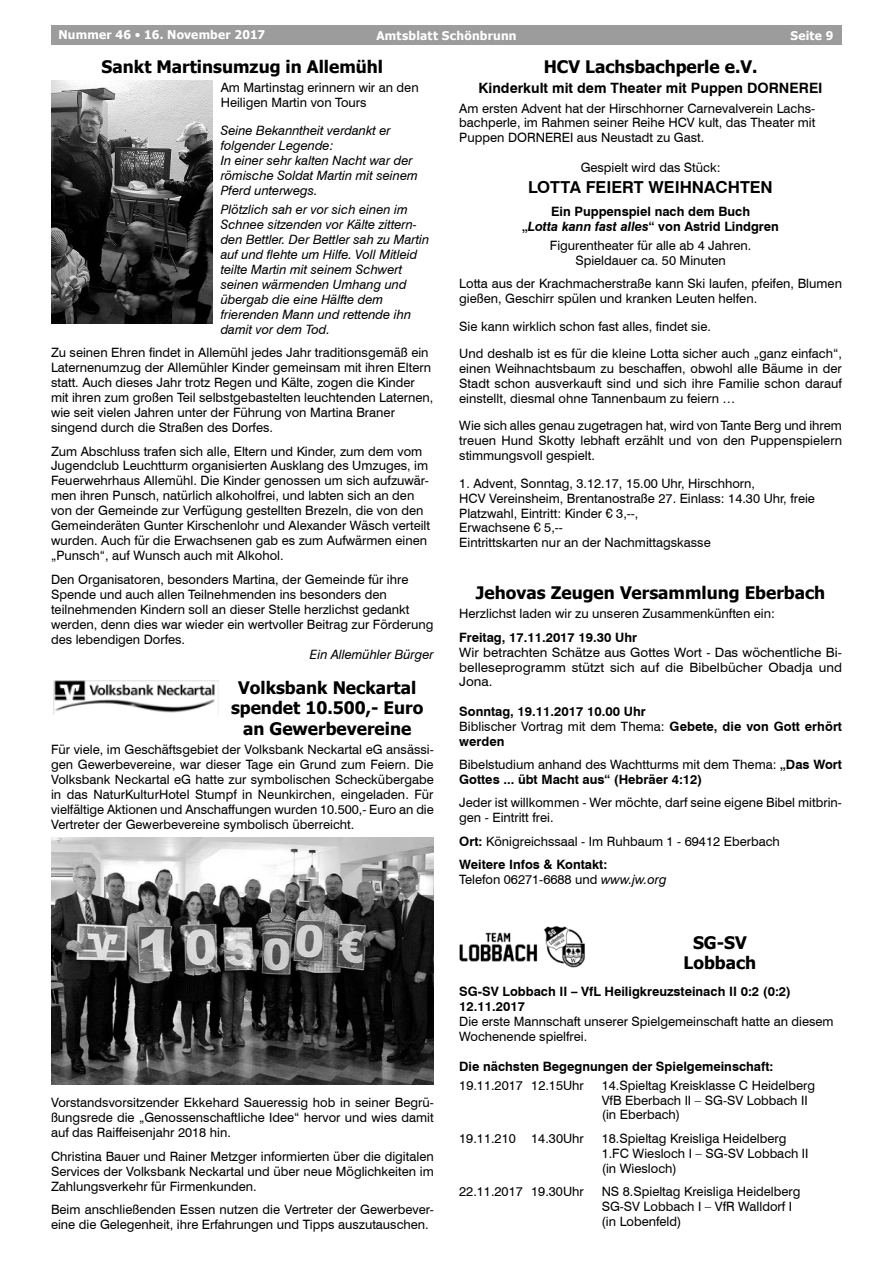
<style>
.page{position:relative;width:893px;height:1263px;background:#fff}
.page>*{position:absolute;margin:0;border:0;box-sizing:border-box;transform-origin:0 0}
.t1{font:700 17.25px/20.4px "Tahoma";color:#000;text-align:center}
.t2{font:700 16.5px "Swiss 721 BT";color:#000}
.t3{font:700 14.25px "Swiss 721 BT";color:#000}
.t4{font:12.9px/15px "Swiss 721 BT";color:#000}
.t5{font:italic 12.9px/15px "Swiss 721 BT";color:#000}
.t6{font:700 12.9px/14.9px "Swiss 721 BT";color:#000}
.t7{font:12.9px/14.9px "Swiss 721 BT";color:#000;text-align:justify;scale:1.04 1}
.t8{font:700 12px "Tahoma";letter-spacing:.02em;color:#fff}
.s1{font-size:9px}
.s2{font-style:italic}
.s3{font-weight:400}
.s4{font-weight:700}
</style>
<div class="page">
<div style="left:51px;top:26px;width:791px;height:19px;background:#9c9c9c"></div>
<img style="left:51px;top:81px;width:161px;height:242px">
<img style="left:51px;top:838px;width:383px;height:246px">
<img style="left:53px;top:680px;width:166px;height:35px">
<img style="left:459px;top:926px;width:126px;height:42px">
<p class="t8" style="left:58px;top:27px;width:208px">Nummer 46 <span class="s1">•</span> 16. November 2017</p>
<p class="t8" style="left:376px;top:27px;width:142px">Amtsblatt Schönbrunn</p>
<p class="t8" style="left:790px;top:27px;width:45px">Seite 9</p>
<h1 class="t1" style="left:544px;top:57px;width:215px">HCV Lachsbachperle e.V.</h1>
<p class="t3" style="left:478px;top:79px;width:346px">Kinderkult mit dem Theater mit Puppen DORNEREI</p>
<p class="t4" style="left:459px;top:100px;width:358px;text-align:justify">Am ersten Advent hat der Hirschhorner Carnevalverein Lachs&shy;bachperle, im Rahmen seiner Reihe HCV kult, das Theater mit Puppen DORNEREI aus Neustadt zu Gast.</p>
<p class="t4" style="left:581px;top:159px;width:141px">Gespielt wird das Stück:</p>
<p class="t2" style="left:528px;top:175px;width:246px">LOTTA FEIERT WEIHNACHTEN</p>
<p class="t6" style="left:522px;top:204px;width:258px;text-align:center">Ein Puppenspiel nach dem Buch<br>„<span class="s2">Lotta kann fast alles</span>“ von Astrid Lindgren</p>
<p class="t4" style="left:550px;top:238px;width:203px;text-align:center">Figurentheater für alle ab 4 Jahren.<br>Spieldauer ca. 50 Minuten</p>
<p class="t4" style="left:459px;top:276px;width:384px">Lotta aus der Krachmacherstraße kann Ski laufen, pfeifen, Blumen gießen, Geschirr spülen und kranken Leuten helfen.</p>
<p class="t4" style="left:459px;top:312px;width:384px;line-height:27.6px">Sie kann wirklich schon fast alles, findet sie.<br>Und deshalb ist es für die kleine Lotta sicher auch „ganz einfach“,</p>
<p class="t4" style="left:459px;top:361px;width:384px;text-align:justify">einen Weihnachtsbaum zu beschaffen, obwohl alle Bäume in der Stadt schon ausverkauft sind und sich ihre Familie schon darauf einstellt, diesmal ohne Tannenbaum zu feiern …</p>
<p class="t4" style="left:459px;top:418px;width:384px;text-align:justify">Wie sich alles genau zugetragen hat, wird von Tante Berg und ihrem treuen Hund Skotty lebhaft erzählt und von den Puppenspielern stimmungsvoll gespielt.</p>
<p class="t4" style="left:459px;top:475px;width:357px">1. Advent, Sonntag, 3.12.17, 15.00 Uhr, Hirschhorn,<br>HCV Vereinsheim, Brentanostraße 27. Einlass: 14.30 Uhr, freie Platzwahl, Eintritt: Kinder € 3,--,<br>Erwachsene € 5,--<br>Eintrittskarten nur an der Nachmittagskasse</p>
<h1 class="t1" style="left:476px;top:583px;width:351px">Jehovas Zeugen Versammlung Eberbach</h1>
<p class="t4" style="left:459px;top:606px;width:317px">Herzlichst laden wir zu unseren Zusammenkünften ein:</p>
<p class="t6" style="left:459px;top:629px;width:179px">Freitag, 17.11.2017 19.30 Uhr</p>
<p class="t7" style="left:459px;top:644px;width:370px">Wir betrachten Schätze aus Gottes Wort - Das wöchentliche Bi&shy;belleseprogramm stützt sich auf die Bibelbücher Obadja und Jona.</p>
<p class="t6" style="left:459px;top:704px;width:384px">Sonntag, 19.11.2017 10.00 Uhr<br><span class="s3">Biblischer Vortrag mit dem Thema:</span> Gebete, die von Gott erhört werden</p>
<p class="t4" style="left:459px;top:757px;width:384px">Bibelstudium anhand des Wachtturms mit dem Thema: <span class="s4">„Das Wort<br>Gottes ... übt Macht aus“ (Hebräer 4:12)</span></p>
<p class="t4" style="left:459px;top:795px;width:384px">Jeder ist willkommen - Wer möchte, darf seine eigene Bibel mitbrin&shy;gen - Eintritt frei.</p>
<p class="t4" style="left:459px;top:829px;width:322px;line-height:23.4px"><span class="s4">Ort:</span> Königreichssaal - Im Ruhbaum 1 - 69412 Eberbach<br><span class="s4">Weitere Infos &amp; Kontakt:</span></p>
<p class="t4" style="left:459px;top:871px;width:209px">Telefon 06271-6688 und <span class="s2">www.jw.org</span></p>
<h1 class="t1" style="left:102px;top:57px;width:283px">Sankt Martinsumzug in Allemühl</h1>
<p class="t4" style="left:221px;top:79px;width:199px">Am Martinstag erinnern wir an den<br>Heiligen Martin von Tours</p>
<p class="t5" style="left:221px;top:122px;width:199px">Seine Bekanntheit verdankt er folgender Legende:<br>In einer sehr kalten Nacht war der römische Soldat Martin mit seinem<br>Pferd unterwegs.</p>
<p class="t5" style="left:221px;top:201px;width:210px">Plötzlich sah er vor sich einen im<br>Schnee sitzenden vor Kälte zittern&shy;den Bettler. Der Bettler sah zu Martin auf und flehte um Hilfe. Voll Mitleid teilte Martin mit seinem Schwert seinen wärmenden Umhang und übergab die eine Hälfte dem frierenden Mann und rettende ihn damit vor dem Tod.</p>
<p class="t4" style="left:51px;top:345px;width:384px">Zu seinen Ehren findet in Allemühl jedes Jahr traditionsgemäß ein Laternenumzug der Allemühler Kinder gemeinsam mit ihren Eltern statt. Auch dieses Jahr trotz Regen und Kälte, zogen die Kinder mit ihren zum großen Teil selbstgebastelten leuchtenden Laternen, wie seit vielen Jahren unter der Führung von Martina Braner singend durch die Straßen des Dorfes.</p>
<p class="t4" style="left:51px;top:443px;width:381px">Zum Abschluss trafen sich alle, Eltern und Kinder, zum dem vom Jugendclub Leuchtturm organisierten Ausklang des Umzuges, im Feuerwehrhaus Allemühl. Die Kinder genossen um sich aufzuwär&shy;men ihren Punsch, natürlich alkoholfrei, und labten sich an den von der Gemeinde zur Verfügung gestellten Brezeln, die von den Gemeinderäten Gunter Kirschenlohr und Alexander Wäsch verteilt wurden. Auch für die Erwachsenen gab es zum Aufwärmen einen „Punsch“, auf Wunsch auch mit Alkohol.</p>
<p class="t4" style="left:51px;top:571px;width:384px">Den Organisatoren, besonders Martina, der Gemeinde für ihre Spende und auch allen Teilnehmenden ins besonders den teilnehmenden Kindern soll an dieser Stelle herzlichst gedankt werden, denn dies war wieder ein wertvoller Beitrag zur Förderung des lebendigen Dorfes.</p>
<p class="t5" style="left:310px;top:646px;width:125px">Ein Allemühler Bürger</p>
<h1 class="t1" style="left:231px;top:678px;width:194px">Volksbank Neckartal spendet 10.500,- Euro an Gewerbevereine</h1>
<p class="t4" style="left:51px;top:741px;width:384px;text-align:justify">Für viele, im Geschäftsgebiet der Volksbank Neckartal eG ansässi&shy;gen Gewerbevereine, war dieser Tage ein Grund zum Feiern. Die Volksbank Neckartal eG hatte zur symbolischen Scheckübergabe in das NaturKulturHotel Stumpf in Neunkirchen, eingeladen. Für vielfältige Aktionen und Anschaffungen wurden 10.500,- Euro an die Vertreter der Gewerbevereine symbolisch überreicht.</p>
<p class="t4" style="left:51px;top:1094px;width:384px;text-align:justify">Vorstandsvorsitzender Ekkehard Saueressig hob in seiner Begrü&shy;ßungsrede die „Genossenschaftliche Idee“ hervor und wies damit auf das Raiffeisenjahr 2018 hin.</p>
<p class="t4" style="left:51px;top:1148px;width:384px;text-align:justify">Christina Bauer und Rainer Metzger informierten über die digitalen Services der Volksbank Neckartal und über neue Möglichkeiten im Zahlungsverkehr für Firmenkunden.</p>
<p class="t4" style="left:51px;top:1201px;width:384px">Beim anschließenden Essen nutzen die Vertreter der Gewerbever&shy;eine die Gelegenheit, ihre Erfahrungen und Tipps auszutauschen.</p>
<h1 class="t1" style="left:683px;top:933px;width:74px">SG-SV<br>Lobbach</h1>
<p class="t6" style="left:459px;top:984px;width:333px">SG-SV Lobbach II – VfL Heiligkreuzsteinach II 0:2 (0:2)<br>12.11.2017</p>
<p class="t4" style="left:459px;top:1013px;width:376px">Die erste Mannschaft unserer Spielgemeinschaft hatte an diesem<br>Wochenende spielfrei.</p>
<p class="t6" style="left:459px;top:1058px;width:316px">Die nächsten Begegnungen der Spielgemeinschaft:</p>
<p class="t4" style="left:459px;top:1077px;width:126px">19.11.2017 12.15Uhr</p>
<p class="t4" style="left:602px;top:1077px;width:215px">14.Spieltag Kreisklasse C Heidelberg<br>VfB Eberbach II – SG-SV Lobbach II (in Eberbach)</p>
<p class="t4" style="left:459px;top:1130px;width:126px">19.11.210 14.30Uhr</p>
<p class="t4" style="left:602px;top:1130px;width:208px">18.Spieltag Kreisliga Heidelberg<br>1.FC Wiesloch I – SG-SV Lobbach II (in Wiesloch)</p>
<p class="t4" style="left:459px;top:1183px;width:126px">22.11.2017 19.30Uhr</p>
<p class="t4" style="left:602px;top:1183px;width:200px">NS 8.Spieltag Kreisliga Heidelberg<br>SG-SV Lobbach I – VfR Walldorf I (in Lobenfeld)</p>
</div>
